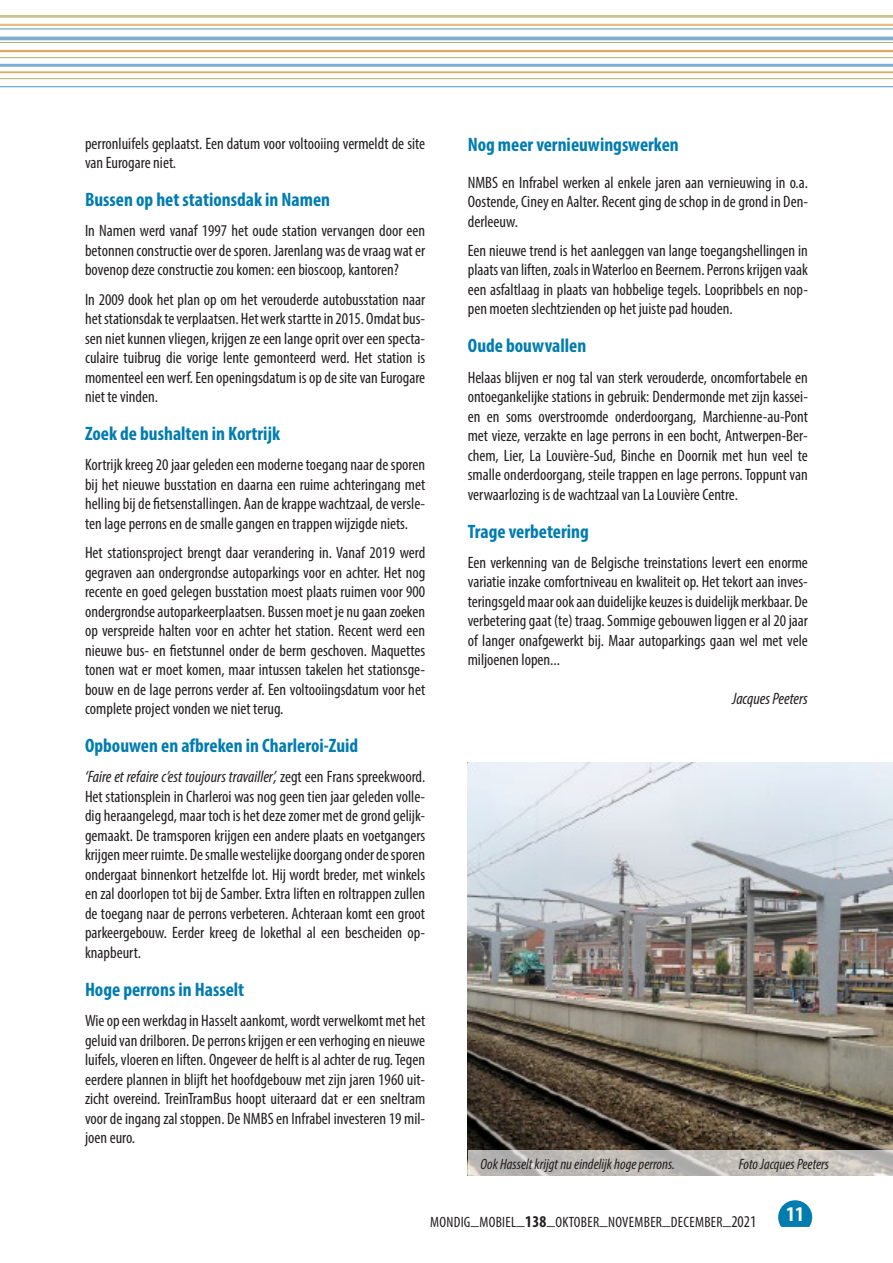
<style>
.page{position:relative;width:893px;height:1263px;background:#fff}
.page>*{position:absolute;margin:0;border:0;box-sizing:border-box;transform-origin:0 0}
.t1{font:700 condensed 21px "Myriad Pro";color:#fff}
.t2{font:700 condensed 19.5px "Myriad Pro";color:#007caf}
.t3{font:condensed 16.5px/19.5px "Myriad Pro";color:#231f20;text-align:justify}
.t4{font:italic condensed 16.5px "Myriad Pro";color:#231f20}
.t5{font:italic condensed 15px "Myriad Pro";color:#231f20}
.t6{font:condensed 15px "Myriad Pro";letter-spacing:.02em;color:#231f20}
.s1{font-style:italic}
.s2{font-style:inherit}
.s3{font-size:16.5px}
.s4{font-weight:700;font-size:16.5px}
</style>
<div class="page">
<svg style="left:778px;top:1200px;width:34px;height:27px"></svg>
<hr style="left:0;top:15px;width:893px;height:3px;background:#c3c490">
<hr style="left:0;top:24px;width:893px;height:2px;background:#e4bd89">
<hr style="left:0;top:29px;width:893px;height:1px;background:#4c97c2">
<hr style="left:0;top:86px;width:893px;height:1px;background:#4c97c2">
<hr style="left:0;top:57px;width:893px;height:1px;background:#aeb26c">
<hr style="left:0;top:42px;width:893px;height:1px;background:#aeb26c">
<hr style="left:0;top:78px;width:893px;height:1px;background:#aeb26c">
<hr style="left:0;top:50px;width:893px;height:2px;background:#dba862">
<hr style="left:0;top:71px;width:893px;height:2px;background:#dba862">
<hr style="left:0;top:37px;width:893px;height:3px;background:#7faed0">
<hr style="left:0;top:64px;width:893px;height:3px;background:#7faed0">
<img style="left:468px;top:763px;width:425px;height:387px">
<svg style="left:468px;top:1150px;width:425px;height:26px;background:#bfbbb7"></svg>
<p class="t3" style="left:85px;top:133px;width:342px">perronluifels geplaatst. Een datum voor voltooiing vermeldt de site van Eurogare niet.</p>
<p class="t2" style="left:85px;top:187px;width:247px">Bussen op het stationsdak in Namen</p>
<p class="t3" style="left:85px;top:221px;width:342px">In Namen werd vanaf 1997 het oude station vervangen door een betonnen constructie over de sporen. Jarenlang was de vraag wat er bovenop deze constructie zou komen: een bioscoop, kantoren?</p>
<p class="t3" style="left:85px;top:289px;width:342px">In 2009 dook het plan op om het verouderde autobusstation naar het stationsdak te verplaatsen. Het werk startte in 2015. Omdat bus&shy;sen niet kunnen vliegen, krijgen ze een lange oprit over een specta&shy;culaire tuibrug die vorige lente gemonteerd werd. Het station is momenteel een werf. Een openingsdatum is op de site van Eurogare niet te vinden.</p>
<p class="t2" style="left:85px;top:421px;width:197px">Zoek de bushalten in Kortrijk</p>
<p class="t3" style="left:85px;top:455px;width:342px">Kortrijk kreeg 20 jaar geleden een moderne toegang naar de sporen bij het nieuwe busstation en daarna een ruime achteringang met helling bij de fietsenstallingen. Aan de krappe wachtzaal, de versle&shy;ten lage perrons en de smalle gangen en trappen wijzigde niets.</p>
<p class="t3" style="left:85px;top:543px;width:342px">Het stationsproject brengt daar verandering in. Vanaf 2019 werd gegraven aan ondergrondse autoparkings voor en achter. Het nog recente en goed gelegen busstation moest plaats ruimen voor 900 ondergrondse autoparkeerplaatsen. Bussen moet je nu gaan zoeken op verspreide halten voor en achter het station. Recent werd een nieuwe bus- en fietstunnel onder de berm geschoven. Maquettes tonen wat er moet komen, maar intussen takelen het stationsge&shy;bouw en de lage perrons verder af. Een voltooiingsdatum voor het complete project vonden we niet terug.</p>
<p class="t2" style="left:85px;top:733px;width:275px">Opbouwen en afbreken in Charleroi-Zuid</p>
<p class="t3" style="left:85px;top:767px;width:342px"><span class="s1">‘Faire et refaire c’est toujours travailler’,</span> zegt een Frans spreekwoord.<br>Het stationsplein in Charleroi was nog geen tien jaar geleden volle&shy;dig heraangelegd, maar toch is het deze zomer met de grond gelijk&shy;gemaakt. De tramsporen krijgen een andere plaats en voetgangers krijgen meer ruimte. De smalle westelijke doorgang onder de sporen ondergaat binnenkort hetzelfde lot. Hij wordt breder, met winkels en zal doorlopen tot bij de Samber. Extra liften en roltrappen zullen de toegang naar de perrons verbeteren. Achteraan komt een groot parkeergebouw. Eerder kreeg de lokethal al een bescheiden op&shy;knapbeurt.</p>
<p class="t2" style="left:85px;top:977px;width:161px">Hoge perrons in Hasselt</p>
<p class="t3" style="left:85px;top:1011px;width:342px">Wie op een werkdag in Hasselt aankomt, wordt verwelkomt met het geluid van drilboren. De perrons krijgen er een verhoging en nieuwe luifels, vloeren en liften. Ongeveer de helft is al achter de rug. Tegen eerdere plannen in blijft het hoofdgebouw met zijn jaren 1960 uit&shy;zicht overeind. TreinTramBus hoopt uiteraard dat er een sneltram voor de ingang zal stoppen. De NMBS en Infrabel investeren 19 mil&shy;joen euro.</p>
<p class="t2" style="left:468px;top:132px;width:213px">Nog meer vernieuwingswerken</p>
<p class="t3" style="left:468px;top:172px;width:342px">NMBS en Infrabel werken al enkele jaren aan vernieuwing in o.a.<br>Oostende, Ciney en Aalter. Recent ging de schop in de grond in Den&shy;derleeuw.</p>
<p class="t3" style="left:468px;top:240px;width:342px">Een nieuwe trend is het aanleggen van lange toegangshellingen in plaats van liften, zoals in Waterloo en Beernem. Perrons krijgen vaak een asfaltlaag in plaats van hobbelige tegels. Loopribbels en nop&shy;pen moeten slechtzienden op het juiste pad houden.</p>
<p class="t2" style="left:468px;top:334px;width:120px">Oude bouwvallen</p>
<p class="t3" style="left:468px;top:367px;width:342px">Helaas blijven er nog tal van sterk verouderde, oncomfortabele en ontoegankelijke stations in gebruik: Dendermonde met zijn kassei&shy;en en soms overstroomde onderdoorgang, Marchienne-au-Pont met vieze, verzakte en lage perrons in een bocht, Antwerpen-Ber&shy;chem, Lier, La Louvière-Sud, Binche en Doornik met hun veel te smalle onderdoorgang, steile trappen en lage perrons. Toppunt van verwaarlozing is de wachtzaal van La Louvière Centre.</p>
<p class="t2" style="left:468px;top:519px;width:123px">Trage verbetering</p>
<p class="t3" style="left:468px;top:552px;width:342px">Een verkenning van de Belgische treinstations levert een enorme variatie inzake comfortniveau en kwaliteit op. Het tekort aan inves&shy;teringsgeld maar ook aan duidelijke keuzes is duidelijk merkbaar. De verbetering gaat (te) traag. Sommige gebouwen liggen er al 20 jaar of langer onafgewerkt bij. Maar autoparkings gaan wel met vele miljoenen lopen...</p>
<p class="t4" style="left:732px;top:689px;width:77px">Jacques Peeters</p>
<p class="t5" style="left:480px;top:1155px;width:196px">Ook Hasselt krijgt nu eindelijk hoge perrons.</p>
<p class="t5" style="left:739px;top:1155px;width:92px">Foto Jacques Peeters</p>
<p class="t6" style="left:430px;top:1213px;width:328px"><span class="s2">MONDIG</span><span class="s3">_</span><span class="s2">MOBIEL</span><span class="s3">_</span><span class="s4">138</span><span class="s3">_</span>OKTOBER<span class="s3">_</span>NOVEMBER<span class="s3">_</span>DECEMBER<span class="s3">_2021</span></p>
<p class="t1" style="left:786px;top:1201px;width:19px">11</p>
</div>
